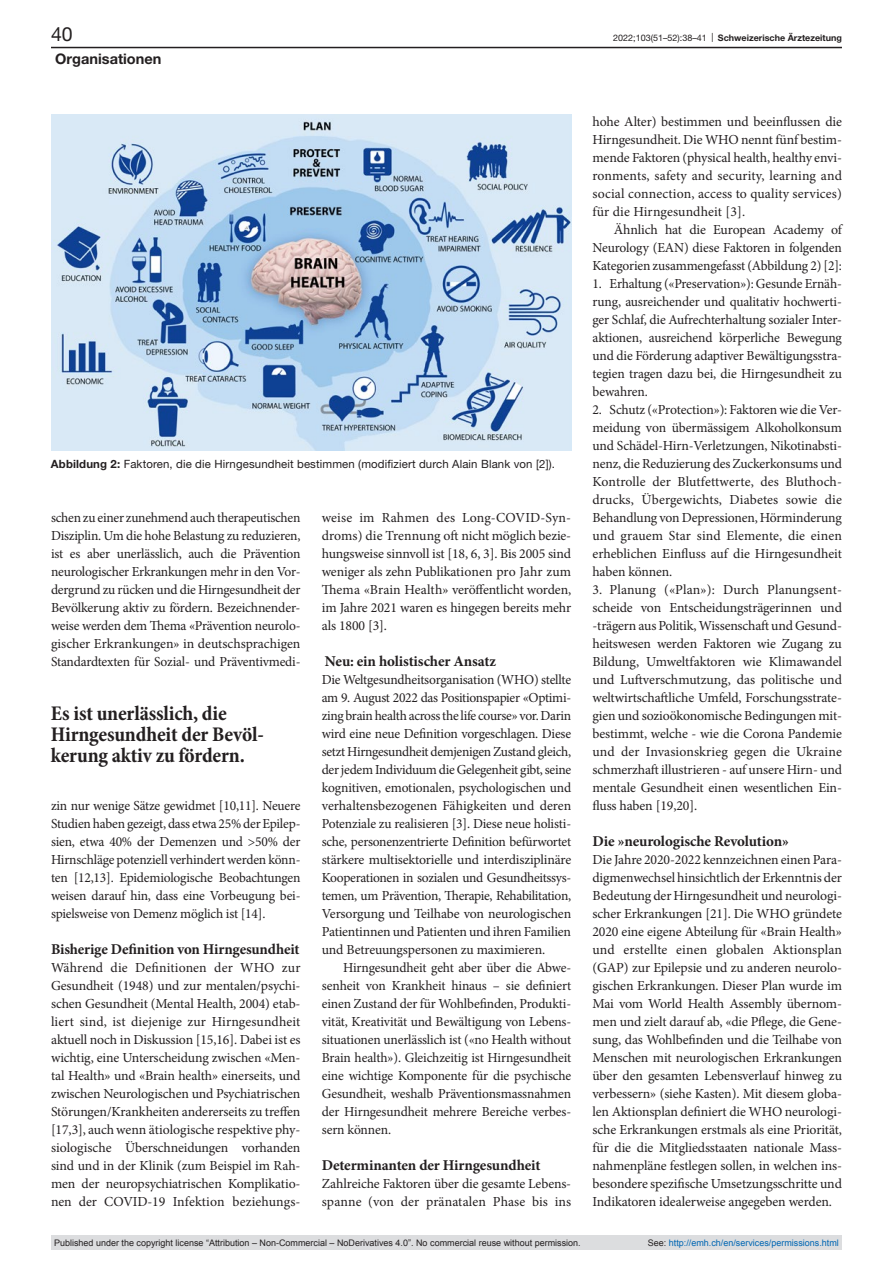
<style>
.page{position:relative;width:893px;height:1263px;background:#fff}
.page>*{position:absolute;margin:0;border:0;box-sizing:border-box;transform-origin:0 0}
.quote{font:700 condensed 21px/21px "Minion Pro";letter-spacing:-.01em;color:#231f20}
.t1{font:19.5px "Helvetica Neue LT Pro";color:#231f20}
.head2{font:700 15px "Minion Pro";letter-spacing:-.01em;color:#231f20}
.t2{font:700 14.55px "Helvetica Neue LT Pro";color:#231f20}
.paragraph{font:13.8px/18px "Minion Pro";letter-spacing:-.01em;color:#231f20;text-align:justify}
.paragraph-indent{font:13.8px/18px "Minion Pro";letter-spacing:-.01em;color:#231f20;text-align:justify}
.figure-caption{font:11.4px "Helvetica Neue LT Pro";letter-spacing:.01em;color:#231f20}
.t3{font:9px "Arial";color:#231f20}
.t4{font:700 9px "Helvetica Neue LT Pro";color:#231f20}
.t5{font:9px "Arial";color:#0066b3}
.s1{font-weight:400}
.s2{font-weight:700}
.s3{color:#231f20}
</style>
<div class="page">
<img style="left:51px;top:115px;width:520px;height:335px">
<hr style="left:51px;top:47px;width:791px;height:1px;background:#231f20">
<div style="left:51px;top:1235px;width:791px;height:15px;background:#dcdddf"></div>
<h2 class="t1" style="left:51px;top:22px;width:23px">40</h2>
<p class="t4" style="left:613px;top:32px;width:230px"><span class="s1">2022;103(51–52):38–41 |</span> Schweizerische Ärztezeitung</p>
<p class="t2" style="left:55px;top:49px;width:108px">Organisationen</p>
<p class="figure-caption" style="left:51px;top:457px;width:505px"><span class="s2">Abbildung 2:</span> Faktoren, die die Hirngesundheit bestimmen (modifiziert durch Alain Blank von [2]).</p>
<p class="paragraph" style="left:51px;top:509px;width:251px">schen zu einer zunehmend auch therapeutischen Disziplin. Um die hohe Belastung zu reduzieren, ist es aber unerlässlich, auch die Prävention neurologischer Erkrankungen mehr in den Vor&shy;dergrund zu rücken und die Hirngesundheit der Bevölkerung aktiv zu fördern. Bezeichnender&shy;weise werden dem Thema «Prävention neurolo&shy;gischer Erkrankungen» in deutschsprachigen Standardtexten für Sozial- und Präventivmedi-</p>
<p class="quote" style="left:51px;top:704px;width:214px">Es ist unerlässlich, die<br>Hirngesundheit der Bevöl&shy;kerung aktiv zu fördern.</p>
<p class="paragraph" style="left:51px;top:797px;width:251px">zin nur wenige Sätze gewidmet [10,11]. Neuere Studien haben gezeigt, dass etwa 25% der Epilep&shy;sien, etwa 40% der Demenzen und &gt;50% der Hirnschläge potenziell verhindert werden könn&shy;ten [12,13]. Epidemiologische Beobachtungen weisen darauf hin, dass eine Vorbeugung bei&shy;spielsweise von Demenz möglich ist [14].</p>
<p class="head2" style="left:51px;top:939px;width:250px">Bisherige Definition von Hirngesundheit</p>
<p class="paragraph" style="left:51px;top:959px;width:251px">Während die Definitionen der WHO zur Gesundheit (1948) und zur mentalen/psychi&shy;schen Gesundheit (Mental Health, 2004) etab&shy;liert sind, ist diejenige zur Hirngesundheit aktuell noch in Diskussion [15,16]. Dabei ist es wichtig, eine Unterscheidung zwischen «Men&shy;tal Health» und «Brain health» einerseits, und zwischen Neurologischen und Psychiatrischen Störungen/Krankheiten andererseits zu treffen [17,3], auch wenn ätiologische respektive phy&shy;siologische Überschneidungen vorhanden sind und in der Klinik (zum Beispiel im Rah&shy;men der neuropsychiatrischen Komplikatio&shy;nen der COVID-19 Infektion beziehungs-</p>
<p class="paragraph" style="left:322px;top:509px;width:251px">weise im Rahmen des Long-COVID-Syn&shy;droms) die Trennung oft nicht möglich bezie&shy;hungsweise sinnvoll ist [18, 6, 3]. Bis 2005 sind weniger als zehn Publikationen pro Jahr zum Thema «Brain Health» veröffentlicht worden, im Jahre 2021 waren es hingegen bereits mehr als 1800 [3].</p>
<p class="head2" style="left:325px;top:651px;width:173px">Neu: ein holistischer Ansatz</p>
<p class="paragraph" style="left:322px;top:671px;width:251px">Die Weltgesundheitsorganisation (WHO) stellte am 9. August 2022 das Positionspapier «Optimi&shy;zing brain health across the life course» vor. Darin wird eine neue Definition vorgeschlagen. Diese setzt Hirngesundheit demjenigen Zustand gleich, der jedem Individuum die Gelegenheit gibt, seine kognitiven, emotionalen, psychologischen und verhaltensbezogenen Fähigkeiten und deren Potenziale zu realisieren [3]. Diese neue holisti&shy;sche, personenzentrierte Definition befürwortet stärkere multisektorielle und interdisziplinäre Kooperationen in sozialen und Gesundheitssys&shy;temen, um Prävention, Therapie, Rehabilitation, Versorgung und Teilhabe von neurologischen Patientinnen und Patienten und ihren Familien und Betreuungspersonen zu maximieren.</p>
<p class="paragraph-indent" style="left:322px;top:959px;width:251px;text-indent:21px">Hirngesundheit geht aber über die Abwe&shy;senheit von Krankheit hinaus – sie definiert einen Zustand der für Wohlbefinden, Produkti&shy;vität, Kreativität und Bewältigung von Lebens&shy;situationen unerlässlich ist («no Health without Brain health»). Gleichzeitig ist Hirngesundheit eine wichtige Komponente für die psychische Gesundheit, weshalb Präventionsmassnahmen der Hirngesundheit mehrere Bereiche verbes&shy;sern können.</p>
<p class="head2" style="left:322px;top:1155px;width:220px">Determinanten der Hirngesundheit</p>
<p class="paragraph" style="left:322px;top:1175px;width:251px">Zahlreiche Faktoren über die gesamte Lebens&shy;spanne (von der pränatalen Phase bis ins</p>
<p class="paragraph" style="left:592px;top:113px;width:251px">hohe Alter) bestimmen und beeinflussen die Hirngesundheit. Die WHO nennt fünf bestim&shy;mende Faktoren (physical health, healthy envi&shy;ronments, safety and security, learning and social connection, access to quality services) für die Hirngesundheit [3].</p>
<p class="paragraph-indent" style="left:592px;top:221px;width:251px;text-indent:21px">Ähnlich hat die European Academy of Neurology (EAN) diese Faktoren in folgenden Kategorien zusammengefasst (Abbildung 2) [2]:</p>
<p class="paragraph" style="left:592px;top:275px;width:251px">1. Erhaltung («Preservation»): Gesunde Ernäh&shy;rung, ausreichender und qualitativ hochwerti&shy;ger Schlaf, die Aufrechterhaltung sozialer Inter&shy;aktionen, ausreichend körperliche Bewegung und die Förderung adaptiver Bewältigungsstra&shy;tegien tragen dazu bei, die Hirngesundheit zu bewahren.</p>
<p class="paragraph" style="left:592px;top:401px;width:251px">2. Schutz («Protection»): Faktoren wie die Ver&shy;meidung von übermässigem Alkoholkonsum und Schädel-Hirn-Verletzungen, Nikotinabsti&shy;nenz, die Reduzierung des Zuckerkonsums und Kontrolle der Blutfettwerte, des Bluthoch&shy;drucks, Übergewichts, Diabetes sowie die Behandlung von Depressionen, Hörminderung und grauem Star sind Elemente, die einen erheblichen Einfluss auf die Hirngesundheit haben können.</p>
<p class="paragraph" style="left:592px;top:581px;width:251px">3. Planung («Plan»): Durch Planungsent&shy;scheide von Entscheidungsträgerinnen und -trägern aus Politik, Wissenschaft und Gesund&shy;heitswesen werden Faktoren wie Zugang zu Bildung, Umweltfaktoren wie Klimawandel und Luftverschmutzung, das politische und weltwirtschaftliche Umfeld, Forschungsstrate&shy;gien und sozioökonomische Bedingungen mit&shy;bestimmt, welche - wie die Corona Pandemie und der Invasionskrieg gegen die Ukraine schmerzhaft illustrieren - auf unsere Hirn- und mentale Gesundheit einen wesentlichen Ein&shy;fluss haben [19,20].</p>
<p class="head2" style="left:592px;top:831px;width:198px">Die »neurologische Revolution»</p>
<p class="paragraph" style="left:592px;top:851px;width:251px">Die Jahre 2020-2022 kennzeichnen einen Para&shy;digmenwechsel hinsichtlich der Erkenntnis der Bedeutung der Hirngesundheit und neurologi&shy;scher Erkrankungen [21]. Die WHO gründete 2020 eine eigene Abteilung für «Brain Health» und erstellte einen globalen Aktionsplan (GAP) zur Epilepsie und zu anderen neurolo&shy;gischen Erkrankungen. Dieser Plan wurde im Mai vom World Health Assembly übernom&shy;men und zielt darauf ab, «die Pflege, die Gene&shy;sung, das Wohlbefinden und die Teilhabe von Menschen mit neurologischen Erkrankungen über den gesamten Lebensverlauf hinweg zu verbessern» (siehe Kasten). Mit diesem globa&shy;len Aktionsplan definiert die WHO neurologi&shy;sche Erkrankungen erstmals als eine Priorität, für die die Mitgliedsstaaten nationale Mass&shy;nahmenpläne festlegen sollen, in welchen ins&shy;besondere spezifische Umsetzungsschritte und Indikatoren idealerweise angegeben werden.</p>
<p class="t3" style="left:54px;top:1237px;width:528px">Published under the copyright license “Attribution – Non-Commercial – NoDerivatives 4.0”. No commercial reuse without permission.</p>
<p class="t5" style="left:648px;top:1237px;width:193px"><span class="s3">See:</span> http://emh.ch/en/services/permissions.html</p>
</div>
